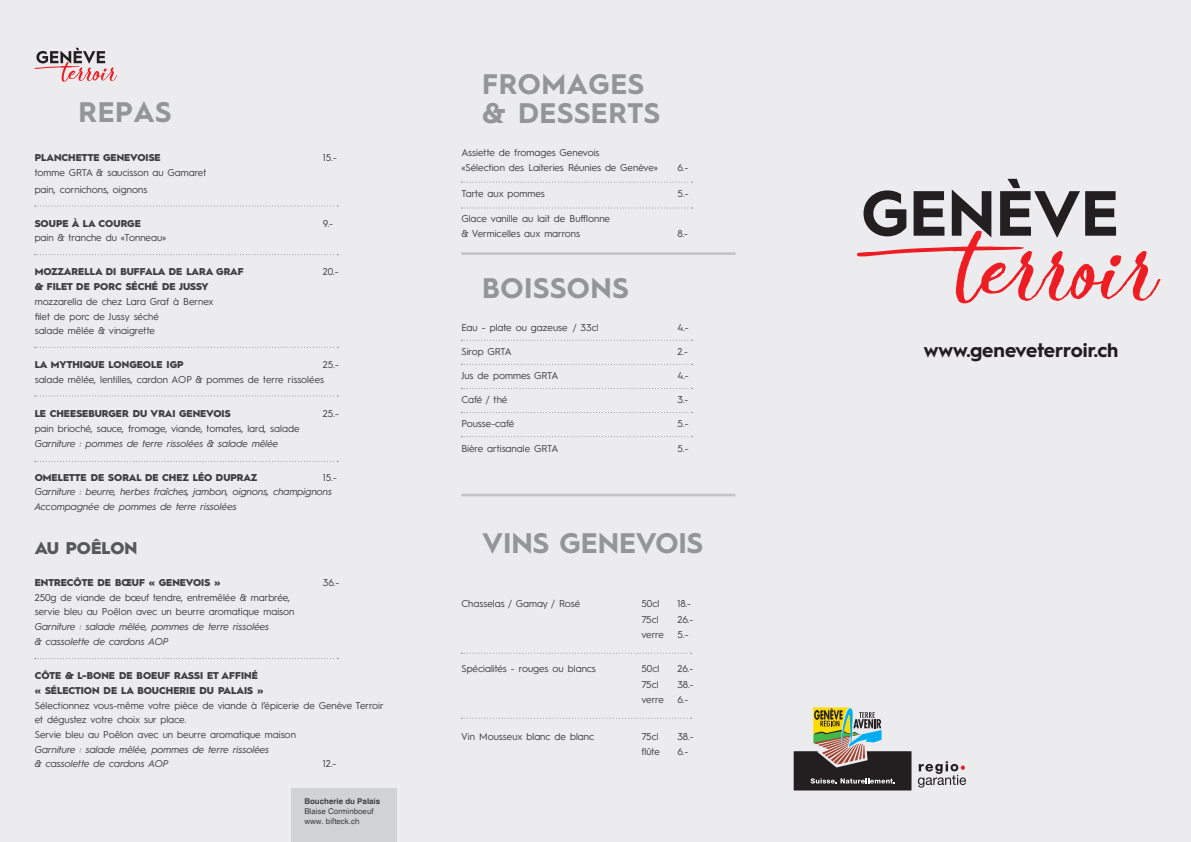
<style>
.page{position:relative;width:1191px;height:842px;background:#ececee}
.page>*{position:absolute;margin:0;border:0;box-sizing:border-box;transform-origin:0 0}
.t1{font:700 28.3px "Hurme Geometric Sans 1";letter-spacing:.02em;color:#939598}
.t2{font:700 28.3px "Hurme Geometric Sans 1";color:#939598}
.t3{font:700 19.6px "Hurme Geometric Sans 1";color:#231f20}
.t4{font:900 17px "Hurme Geometric Sans 1";color:#57585a}
.t5{font:9.9px/14.7px "Hurme Geometric Sans 1";color:#3e3e3f}
.t6{font:italic 9.9px/14.7px "Hurme Geometric Sans 1";color:#3e3e3f}
.t7{font:900 9.9px/14.7px "Hurme Geometric Sans 1";color:#3e3e3f}
.t8{font:7.9px/9.9px "Helvetica";color:#3e3e3f}
.t9{font:700 7.9px "Helvetica";color:#3e3e3f}
</style>
<div class="page">
<svg style="left:461px;top:653px;width:230px;height:1px"></svg>
<svg style="left:461px;top:718px;width:230px;height:1px"></svg>
<svg style="left:461px;top:340px;width:231px;height:1px"></svg>
<svg style="left:461px;top:364px;width:231px;height:1px"></svg>
<svg style="left:461px;top:388px;width:231px;height:1px"></svg>
<svg style="left:461px;top:412px;width:231px;height:1px"></svg>
<svg style="left:461px;top:436px;width:231px;height:1px"></svg>
<hr style="left:461px;top:494px;width:274px;height:2px;background:#231f20">
<div style="left:291px;top:788px;width:106px;height:54px;background:#d1d2d4"></div>
<svg style="left:35px;top:206px;width:303px;height:1px"></svg>
<hr style="left:461px;top:252px;width:274px;height:3px;background:#231f20">
<svg style="left:918px;top:761px;width:48px;height:26px"></svg>
<svg style="left:793px;top:707px;width:118px;height:83px"></svg>
<svg style="left:857px;top:179px;width:303px;height:124px"></svg>
<svg style="left:35px;top:254px;width:303px;height:1px"></svg>
<svg style="left:35px;top:347px;width:303px;height:1px"></svg>
<svg style="left:35px;top:396px;width:303px;height:1px"></svg>
<svg style="left:35px;top:658px;width:303px;height:1px"></svg>
<svg style="left:461px;top:182px;width:231px;height:1px"></svg>
<svg style="left:461px;top:208px;width:231px;height:1px"></svg>
<svg style="left:35px;top:48px;width:82px;height:34px"></svg>
<svg style="left:35px;top:461px;width:303px;height:1px"></svg>
<h1 class="t1" style="left:482px;top:64px;width:164px">FROMAGES</h1>
<h1 class="t1" style="left:79px;top:93px;width:95px">REPAS</h1>
<h1 class="t1" style="left:482px;top:93px;width:180px">&amp; DESSERTS</h1>
<p class="t7" style="left:35px;top:149px;width:127px">PLANCHETTE GENEVOISE</p>
<p class="t5" style="left:323px;top:149px;width:16px">15.-</p>
<p class="t5" style="left:35px;top:163px;width:173px;line-height:17px">tomme GRTA &amp; saucisson au Gamaret pain, cornichons, oignons</p>
<p class="t7" style="left:35px;top:215px;width:108px">SOUPE À LA COURGE</p>
<p class="t5" style="left:323px;top:215px;width:12px">9.-</p>
<p class="t5" style="left:35px;top:230px;width:133px">pain &amp; tranche du «Tonneau»</p>
<p class="t7" style="left:35px;top:264px;width:210px">MOZZARELLA DI BUFFALA DE LARA GRAF</p>
<p class="t5" style="left:323px;top:264px;width:17px">20.-</p>
<p class="t7" style="left:35px;top:279px;width:175px">&amp; FILET DE PORC SÉCHÉ DE JUSSY</p>
<p class="t5" style="left:35px;top:293px;width:180px">mozzarella de chez Lara Graf à Bernex filet de porc de Jussy séché<br>salade mêlée &amp; vinaigrette</p>
<p class="t7" style="left:35px;top:357px;width:150px">LA MYTHIQUE LONGEOLE IGP</p>
<p class="t5" style="left:461px;top:145px;width:198px">Assiette de fromages Genevois<br>«Sélection des Laiteries Réunies de Genève»</p>
<p class="t5" style="left:677px;top:160px;width:12px">6.-</p>
<p class="t5" style="left:461px;top:185px;width:85px">Tarte aux pommes</p>
<p class="t5" style="left:677px;top:185px;width:13px">5.-</p>
<p class="t5" style="left:461px;top:211px;width:150px">Glace vanille au lait de Bufflonne &amp; Vermicelles aux marrons</p>
<p class="t5" style="left:677px;top:226px;width:12px">8.-</p>
<h1 class="t1" style="left:482px;top:268px;width:148px">BOISSONS</h1>
<p class="t5" style="left:461px;top:319px;width:139px">Eau - plate ou gazeuse / 33cl</p>
<p class="t5" style="left:677px;top:319px;width:13px">4.-</p>
<p class="t5" style="left:461px;top:344px;width:52px">Sirop GRTA</p>
<p class="t5" style="left:677px;top:344px;width:12px">2.-</p>
<p class="t5" style="left:461px;top:368px;width:99px">Jus de pommes GRTA</p>
<p class="t5" style="left:677px;top:368px;width:13px">4.-</p>
<p class="t5" style="left:461px;top:392px;width:48px">Café / thé</p>
<p class="t5" style="left:677px;top:392px;width:13px">3.-</p>
<p class="t5" style="left:461px;top:416px;width:55px">Pousse-café</p>
<p class="t5" style="left:677px;top:416px;width:13px">5.-</p>
<p class="t5" style="left:461px;top:440px;width:99px">Bière artisanale GRTA</p>
<p class="t5" style="left:677px;top:440px;width:13px">5.-</p>
<p class="t5" style="left:35px;top:357px;width:306px;text-indent:288px">25.- salade mêlée, lentilles, cardon AOP &amp; pommes de terre rissolées</p>
<p class="t7" style="left:35px;top:406px;width:197px">LE CHEESEBURGER DU VRAI GENEVOIS</p>
<p class="t5" style="left:323px;top:406px;width:18px">25.-</p>
<p class="t5" style="left:35px;top:420px;width:266px">pain brioché, sauce, fromage, viande, tomates, lard, salade</p>
<p class="t6" style="left:35px;top:435px;width:245px">Garniture : pommes de terre rissolées &amp; salade mêlée</p>
<p class="t7" style="left:35px;top:469px;width:224px">OMELETTE DE SORAL DE CHEZ LÉO DUPRAZ</p>
<p class="t5" style="left:323px;top:469px;width:16px">15.-</p>
<p class="t6" style="left:35px;top:484px;width:299px">Garniture : beurre, herbes fraîches, jambon, oignons, champignons<br>Accompagnée de pommes de terre rissolées</p>
<h3 class="t4" style="left:35px;top:536px;width:104px">AU POÊLON</h3>
<p class="t7" style="left:35px;top:575px;width:187px">ENTRECÔTE DE BŒUF « GENEVOIS »</p>
<p class="t5" style="left:323px;top:574px;width:18px">36.-</p>
<p class="t5" style="left:35px;top:589px;width:261px">250g de viande de bœuf tendre, entremêlée &amp; marbrée, servie bleu au Poêlon avec un beurre aromatique maison</p>
<p class="t6" style="left:35px;top:619px;width:236px">Garniture : salade mêlée, pommes de terre rissolées &amp; cassolette de cardons AOP</p>
<p class="t7" style="left:35px;top:668px;width:230px">CÔTE &amp; L-BONE DE BOEUF RASSI ET AFFINÉ « SÉLECTION DE LA BOUCHERIE DU PALAIS »</p>
<p class="t5" style="left:35px;top:697px;width:350px">Sélectionnez vous-même votre pièce de viande à l’épicerie de Genève Terroir et dégustez votre choix sur place.<br>Servie bleu au Poêlon avec un beurre aromatique maison</p>
<p class="t6" style="left:35px;top:741px;width:236px">Garniture : salade mêlée, pommes de terre rissolées &amp; cassolette de cardons AOP</p>
<h1 class="t2" style="left:482px;top:523px;width:223px">VINS GENEVOIS</h1>
<p class="t5" style="left:461px;top:596px;width:121px">Chasselas / Gamay / Rosé</p>
<p class="t5" style="left:641px;top:596px;width:19px">50cl</p>
<p class="t5" style="left:677px;top:596px;width:15px">18.-</p>
<p class="t5" style="left:641px;top:611px;width:19px">75cl</p>
<p class="t5" style="left:677px;top:611px;width:17px">26.-</p>
<p class="t5" style="left:641px;top:627px;width:24px">verre</p>
<p class="t5" style="left:677px;top:627px;width:13px">5.-</p>
<p class="t5" style="left:461px;top:661px;width:136px">Spécialités - rouges ou blancs</p>
<p class="t5" style="left:641px;top:661px;width:19px">50cl</p>
<p class="t5" style="left:677px;top:661px;width:17px">26.-</p>
<p class="t5" style="left:641px;top:676px;width:19px">75cl</p>
<p class="t5" style="left:677px;top:676px;width:18px">38.-</p>
<p class="t5" style="left:641px;top:691px;width:24px">verre</p>
<p class="t5" style="left:677px;top:691px;width:12px">6.-</p>
<p class="t5" style="left:461px;top:728px;width:134px">Vin Mousseux blanc de blanc</p>
<p class="t5" style="left:641px;top:728px;width:19px">75cl</p>
<p class="t5" style="left:677px;top:728px;width:18px">38.-</p>
<p class="t5" style="left:641px;top:744px;width:20px">flûte</p>
<p class="t5" style="left:677px;top:744px;width:12px">6.-</p>
<p class="t5" style="left:323px;top:756px;width:15px">12.-</p>
<p class="t9" style="left:304px;top:796px;width:77px">Boucherie du Palais</p>
<p class="t8" style="left:304px;top:806px;width:71px">Blaise Corminboeuf www. bifteck.ch</p>
<h2 class="t3" style="left:923px;top:336px;width:196px">www.geneveterroir.ch</h2>
</div>
